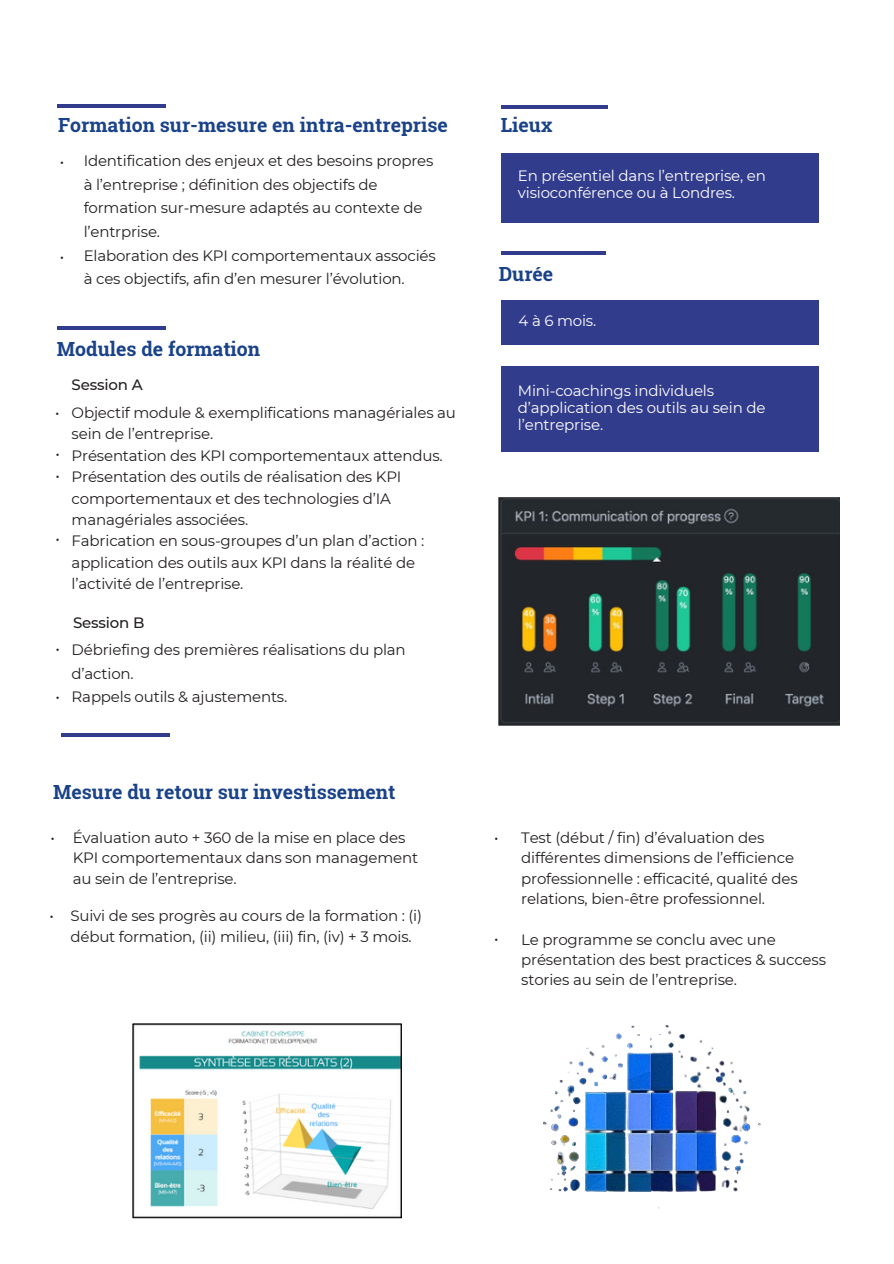
<style>
.page{position:relative;width:894px;height:1264px;background:#fff}
.page>*{position:absolute;margin:0;border:0;box-sizing:border-box;transform-origin:0 0}
.t1{font:700 19.5px "Roboto Slab";color:#1a428a}
.t2{font:15px/20.2px "Montserrat";letter-spacing:-.01em;color:#231f20}
.t3{font:15px/16.8px "Montserrat";letter-spacing:-.01em;color:#fff}
.t4{font:500 15px "Montserrat";letter-spacing:-.01em;color:#231f20}
</style>
<div class="page">
<hr style="left:57px;top:104px;width:108px;height:3px;background:#323c8c">
<div style="left:500px;top:153px;width:318px;height:70px;background:#323c8c"></div>
<hr style="left:500px;top:106px;width:107px;height:3px;background:#323c8c">
<hr style="left:57px;top:326px;width:108px;height:3px;background:#323c8c">
<hr style="left:62px;top:734px;width:108px;height:3px;background:#323c8c">
<div style="left:500px;top:300px;width:318px;height:44px;background:#323c8c"></div>
<hr style="left:500px;top:252px;width:105px;height:3px;background:#323c8c">
<img style="left:498px;top:497px;width:341px;height:228px">
<img style="left:543px;top:1025px;width:218px;height:183px">
<img style="left:132px;top:1023px;width:269px;height:195px">
<div style="left:500px;top:366px;width:317px;height:86px;background:#323c8c"></div>
<p class="t1" style="left:58px;top:112px;width:391px">Formation sur-mesure en intra-entreprise</p>
<p class="t2" style="left:60px;top:151px;width:6px">•</p>
<p class="t2" style="left:60px;top:247px;width:6px">•</p>
<h2 class="t2" style="left:84px;top:149px;width:351px;line-height:23.7px">Identification des enjeux et des besoins propres à l’entreprise ; définition des objectifs de formation sur-mesure adaptés au contexte de l’entrprise.</h2>
<p class="t2" style="left:84px;top:243px;width:353px;line-height:23.7px">Elaboration des KPI comportementaux associés à ces objectifs, afin d’en mesurer l’évolution.</p>
<p class="t1" style="left:57px;top:336px;width:205px">Modules de formation</p>
<p class="t2" style="left:55px;top:403px;width:6px">•</p>
<p class="t2" style="left:55px;top:443px;width:6px">•</p>
<p class="t2" style="left:55px;top:466px;width:6px">•</p>
<p class="t2" style="left:55px;top:528px;width:6px">•</p>
<h1 class="t2" style="left:55px;top:638px;width:6px">•</h1>
<p class="t2" style="left:55px;top:686px;width:6px">•</p>
<p class="t4" style="left:72px;top:376px;width:72px">Session A</p>
<p class="t2" style="left:72px;top:401px;width:386px;line-height:21.3px">Objectif module &amp; exemplifications managériales au sein de l’entreprise.</p>
<p class="t2" style="left:72px;top:445px;width:372px">Présentation des KPI comportementaux attendus.</p>
<h2 class="t2" style="left:72px;top:466px;width:331px;line-height:21.3px">Présentation des outils de réalisation des KPI comportementaux et des technologies d’IA managériales associées.</h2>
<p class="t2" style="left:72px;top:530px;width:354px;line-height:21.3px">Fabrication en sous-groupes d’un plan d’action : application des outils aux KPI dans la réalité de l’activité de l’entreprise.</p>
<h1 class="t4" style="left:73px;top:613px;width:73px">Session B</h1>
<p class="t2" style="left:72px;top:637px;width:335px;line-height:24.8px">Débriefing des premières réalisations du plan d’action.</p>
<h1 class="t2" style="left:72px;top:686px;width:217px">Rappels outils &amp; ajustements.</h1>
<p class="t1" style="left:500px;top:112px;width:53px">Lieux</p>
<p class="t3" style="left:518px;top:167px;width:249px">En présentiel dans l’entreprise, en visioconférence ou à Londres.</p>
<h1 class="t1" style="left:498px;top:261px;width:56px">Durée</h1>
<p class="t3" style="left:518px;top:312px;width:79px">4 à 6 mois.</p>
<p class="t3" style="left:518px;top:382px;width:249px">Mini-coachings individuels d’application des outils au sein de l’entreprise.</p>
<p class="t1" style="left:53px;top:778px;width:344px">Mesure du retour sur investissement</p>
<p class="t2" style="left:50px;top:827px;width:6px">•</p>
<p class="t2" style="left:73px;top:827px;width:347px">Évaluation auto + 360 de la mise en place des<br>KPI comportementaux dans son management au sein de l’entreprise.</p>
<p class="t2" style="left:494px;top:827px;width:6px">•</p>
<p class="t2" style="left:49px;top:905px;width:6px">•</p>
<p class="t2" style="left:70px;top:905px;width:353px">Suivi de ses progrès au cours de la formation : (i) début formation, (ii) milieu, (iii) fin, (iv) + 3 mois.</p>
<p class="t2" style="left:494px;top:928px;width:6px">•</p>
<p class="t2" style="left:521px;top:827px;width:278px">Test (début / fin) d’évaluation des différentes dimensions de l’efficience professionnelle : efficacité, qualité des relations, bien-être professionnel.</p>
<p class="t2" style="left:521px;top:929px;width:306px">Le programme se conclu avec une présentation des best practices &amp; success stories au sein de l’entreprise.</p>
</div>
